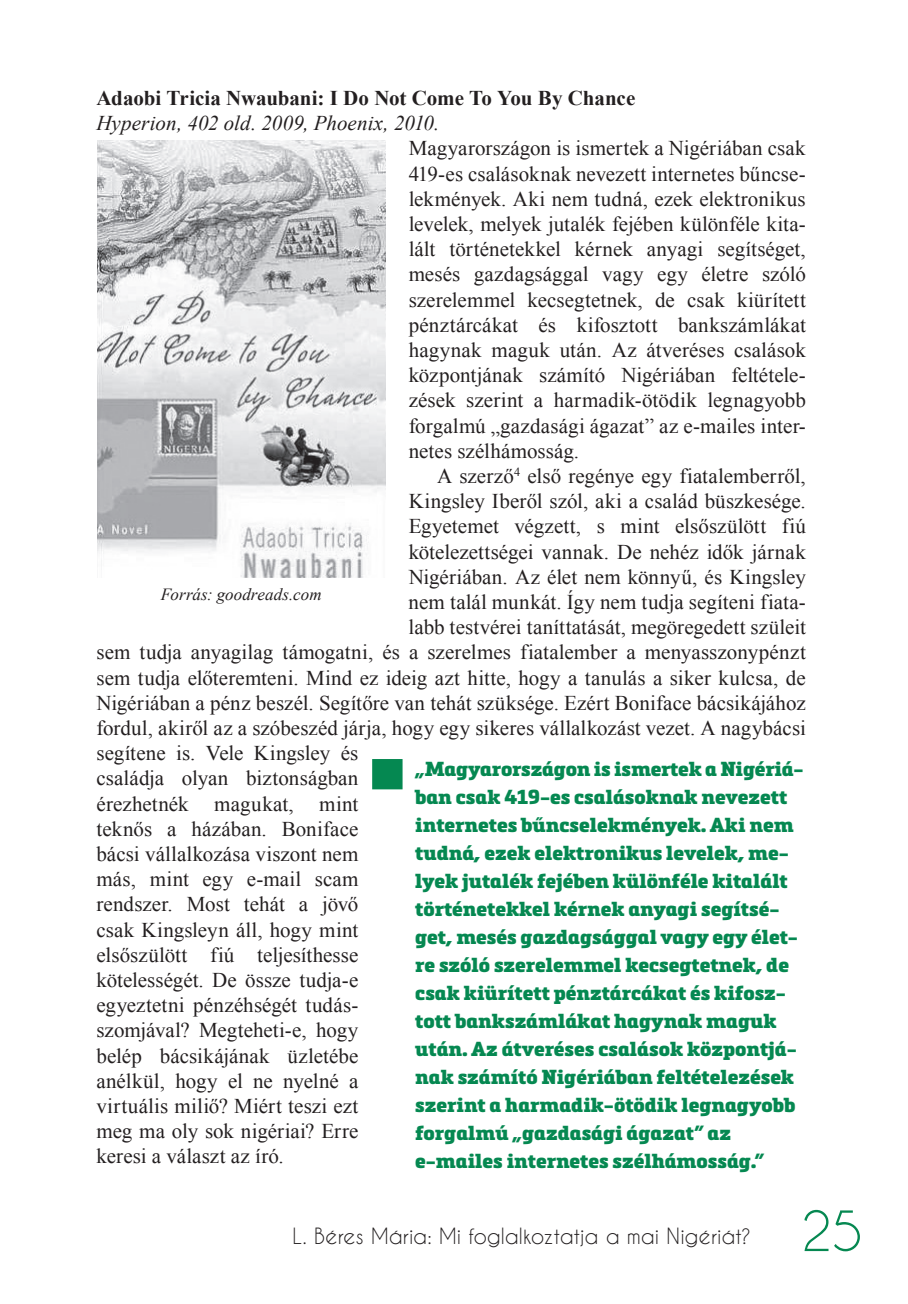
<style>
.page{position:relative;width:908px;height:1304px;background:#fff}
.page>*{position:absolute;margin:0;border:0;box-sizing:border-box;transform-origin:0 0}
.t1{font:52px "Caviar Dreams";color:#058851}
._4_kenyer{font:21px "Times New Roman";color:#231f20}
._3_elso_bekezdes{font:21px/25.2px "Times New Roman";letter-spacing:.005em;color:#231f20;text-align:justify}
.alcim_1{font:700 21px/25.2px "Times New Roman";letter-spacing:-.005em;color:#231f20}
.t2{font:21px "Caviar Dreams";letter-spacing:-.005em;color:#231f20}
._5_kiemeles{font:900 20px/28px "Metronic Slab Pro";color:#058851}
._4_kepalairas{font:italic 17px "Times New Roman";letter-spacing:.005em;color:#231f20}
.s1{font-weight:400;font-style:italic}
</style>
<div class="page">
<img style="left:97px;top:140px;width:289px;height:438px">
<div style="left:372px;top:759px;width:30px;height:30px;background:#058851"></div>
<p class="alcim_1" style="left:96px;top:85px;width:540px">Adaobi Tricia Nwaubani: I Do Not Come To You By Chance<br><span class="s1">Hyperion, 402 old. 2009, Phoenix, 2010.</span></p>
<p class="_3_elso_bekezdes" style="left:408px;top:135px;width:398px">Magyarországon is ismertek a Nigériában csak 419-es csalásoknak nevezett internetes bűncse&shy;lekmények. Aki nem tudná, ezek elektronikus levelek, melyek jutalék fejében különféle kita&shy;lált történetekkel kérnek anyagi segítséget, mesés gazdagsággal vagy egy életre szóló szerelemmel kecsegtetnek, de csak kiürített pénztárcákat és kifosztott bankszámlákat hagynak maguk után. Az átveréses csalások központjának számító Nigériában feltétele&shy;zések szerint a harmadik-ötödik legnagyobb forgalmú „gazdasági ágazat” az e-mailes inter&shy;netes szélhámosság.</p>
<p class="_4_kenyer" style="left:437px;top:462px;width:370px">A szerző<sup>4</sup> első regénye egy fiatalemberről,</p>
<p class="_4_kenyer" style="left:408px;top:487px;width:398px">Kingsley Iberől szól, aki a család büszkesége.</p>
<p class="_4_kenyer" style="left:408px;top:512px;width:398px">Egyetemet végzett, s mint elsőszülött fiú</p>
<p class="_4_kenyer" style="left:408px;top:537px;width:398px">kötelezettségei vannak. De nehéz idők járnak</p>
<p class="_4_kenyer" style="left:408px;top:563px;width:398px">Nigériában. Az élet nem könnyű, és Kingsley</p>
<p class="_4_kenyer" style="left:408px;top:588px;width:398px">nem talál munkát. Így nem tudja segíteni fiata-</p>
<p class="_4_kenyer" style="left:408px;top:613px;width:398px">labb testvérei taníttatását, megöregedett szüleit</p>
<p class="_4_kenyer" style="left:96px;top:638px;width:710px">sem tudja anyagilag támogatni, és a szerelmes fiatalember a menyasszonypénzt</p>
<p class="_4_kenyer" style="left:96px;top:663px;width:710px">sem tudja előteremteni. Mind ez ideig azt hitte, hogy a tanulás a siker kulcsa, de</p>
<p class="_4_kenyer" style="left:96px;top:689px;width:710px">Nigériában a pénz beszél. Segítőre van tehát szüksége. Ezért Boniface bácsikájához</p>
<p class="_4_kenyer" style="left:96px;top:714px;width:710px">fordul, akiről az a szóbeszéd járja, hogy egy sikeres vállalkozást vezet. A nagybácsi</p>
<p class="_4_kenyer" style="left:96px;top:739px;width:263px">segítene is. Vele Kingsley és</p>
<p class="_4_kenyer" style="left:96px;top:764px;width:263px">családja olyan biztonságban</p>
<p class="_4_kenyer" style="left:96px;top:789px;width:263px">érezhetnék magukat, mint</p>
<p class="_4_kenyer" style="left:96px;top:815px;width:263px">teknős a házában. Boniface</p>
<p class="_4_kenyer" style="left:96px;top:840px;width:263px">bácsi vállalkozása viszont nem</p>
<p class="_4_kenyer" style="left:96px;top:865px;width:263px">más, mint egy e-mail scam</p>
<p class="_4_kenyer" style="left:96px;top:890px;width:263px">rendszer. Most tehát a jövő</p>
<p class="_4_kenyer" style="left:96px;top:915px;width:263px">csak Kingsleyn áll, hogy mint</p>
<p class="_4_kenyer" style="left:96px;top:941px;width:263px">elsőszülött fiú teljesíthesse</p>
<p class="_4_kenyer" style="left:96px;top:966px;width:263px">kötelességét. De össze tudja-e</p>
<p class="_4_kenyer" style="left:96px;top:991px;width:263px">egyeztetni pénzéhségét tudás-</p>
<p class="_4_kenyer" style="left:96px;top:1016px;width:263px">szomjával? Megteheti-e, hogy</p>
<p class="_4_kenyer" style="left:96px;top:1041px;width:263px">belép bácsikájának üzletébe</p>
<p class="_4_kenyer" style="left:96px;top:1067px;width:263px">anélkül, hogy el ne nyelné a</p>
<p class="_4_kenyer" style="left:96px;top:1092px;width:263px">virtuális miliő? Miért teszi ezt</p>
<p class="_4_kenyer" style="left:96px;top:1117px;width:263px">meg ma oly sok nigériai? Erre</p>
<p class="_4_kenyer" style="left:96px;top:1142px;width:189px">keresi a választ az író.</p>
<p class="_4_kepalairas" style="left:161px;top:583px;width:162px">Forrás: goodreads.com</p>
<p class="_5_kiemeles" style="left:415px;top:755px;width:390px">„Magyarországon is ismertek a Nigériá&shy;ban csak 419-es csalásoknak nevezett internetes bűncselekmények. Aki nem tudná, ezek elektronikus levelek, me&shy;lyek jutalék fejében különféle kitalált történetekkel kérnek anyagi segítsé&shy;get, mesés gazdagsággal vagy egy élet&shy;re szóló szerelemmel kecsegtetnek, de csak kiürített pénztárcákat és kifosz&shy;tott bankszámlákat hagynak maguk után. Az átveréses csalások központjá&shy;nak számító Nigériában feltételezések szerint a harmadik-ötödik legnagyobb forgalmú „gazdasági ágazat” az e-mailes internetes szélhámosság.”</p>
<p class="t2" style="left:292px;top:1225px;width:459px">L. Béres Mária: Mi foglalkoztatja a mai Nigériát?</p>
<h1 class="t1" style="left:800px;top:1203px;width:64px">25</h1>
</div>
